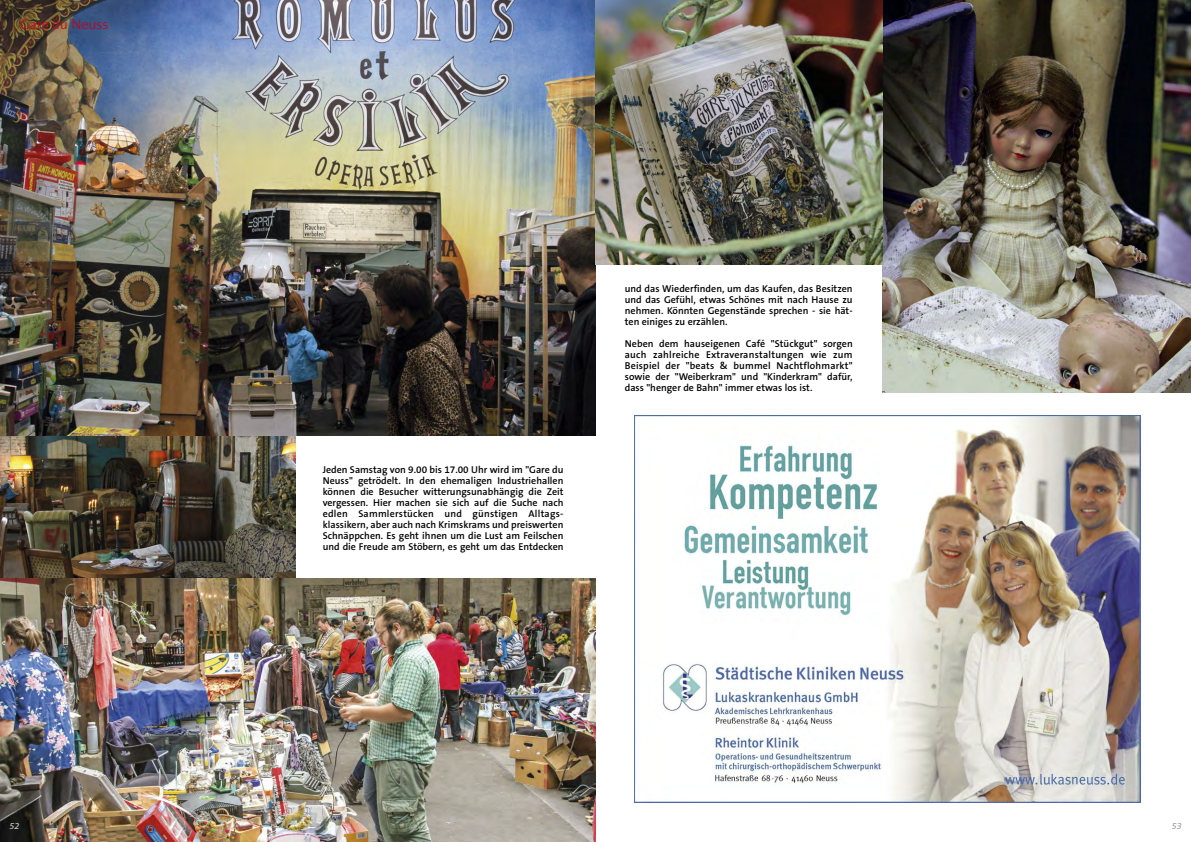
<style>
.page{position:relative;width:1191px;height:842px;background:#fff}
.page>*{position:absolute;margin:0;border:0;box-sizing:border-box;transform-origin:0 0}
.t1{font:300 14px "The Sans B3";color:#ca0016}
.t2{font:600 10px/11px "The Sans B6";color:#000;text-align:justify}
.t3{font:italic 9px "The Sans B5 Plain";color:rgb(128 128 128/.8)}
.t4{font:italic 9px "The Sans B5 Plain";color:rgb(255 255 255/.8)}
</style>
<div class="page">
<img style="left:0;top:0;width:595px;height:436px">
<img style="left:0;top:436px;width:295px;height:142px">
<img style="left:882px;top:0;width:309px;height:393px">
<img style="left:0;top:578px;width:596px;height:264px">
<img style="left:595px;top:0;width:287px;height:264px">
<img style="left:634px;top:416px;width:506px;height:386px">
<h1 class="t1" style="left:20px;top:17px;width:90px">Gare du Neuss</h1>
<p class="t4" style="left:10px;top:821px;width:11px">52</p>
<p class="t2" style="left:323px;top:465px;width:242px">Jeden Samstag von 9.00 bis 17.00 Uhr wird im "Gare du Neuss" getrödelt. In den ehemaligen Industrie hallen können die Besucher witterungsunabhängig die Zeit vergessen. Hier machen sie sich auf die Suche nach edlen Sammlerstücken und günstigen Alltags - klassikern, aber auch nach Krimskrams und preiswerten Schnäppchen. Es geht ihnen um die Lust am Feilschen und die Freude am Stöbern, es geht um das Entdecken</p>
<p class="t2" style="left:625px;top:283px;width:229px">und das Wiederfinden, um das Kaufen, das Besitzen und das Gefühl, etwas Schönes mit nach Hause zu nehmen. Könnten Gegenstände sprechen - sie hät&shy;ten einiges zu erzählen.</p>
<p class="t2" style="left:625px;top:338px;width:229px">Neben dem hauseigenen Café "Stückgut" sorgen auch zahlreiche Extraveranstaltungen wie zum Beispiel der "beats &amp; bummel Nachtflohmarkt" sowie der "Weiberkram" und "Kinderkram" dafür, dass "henger de Bahn" immer etwas los ist.</p>
<p class="t3" style="left:1172px;top:821px;width:11px">53</p>
</div>
